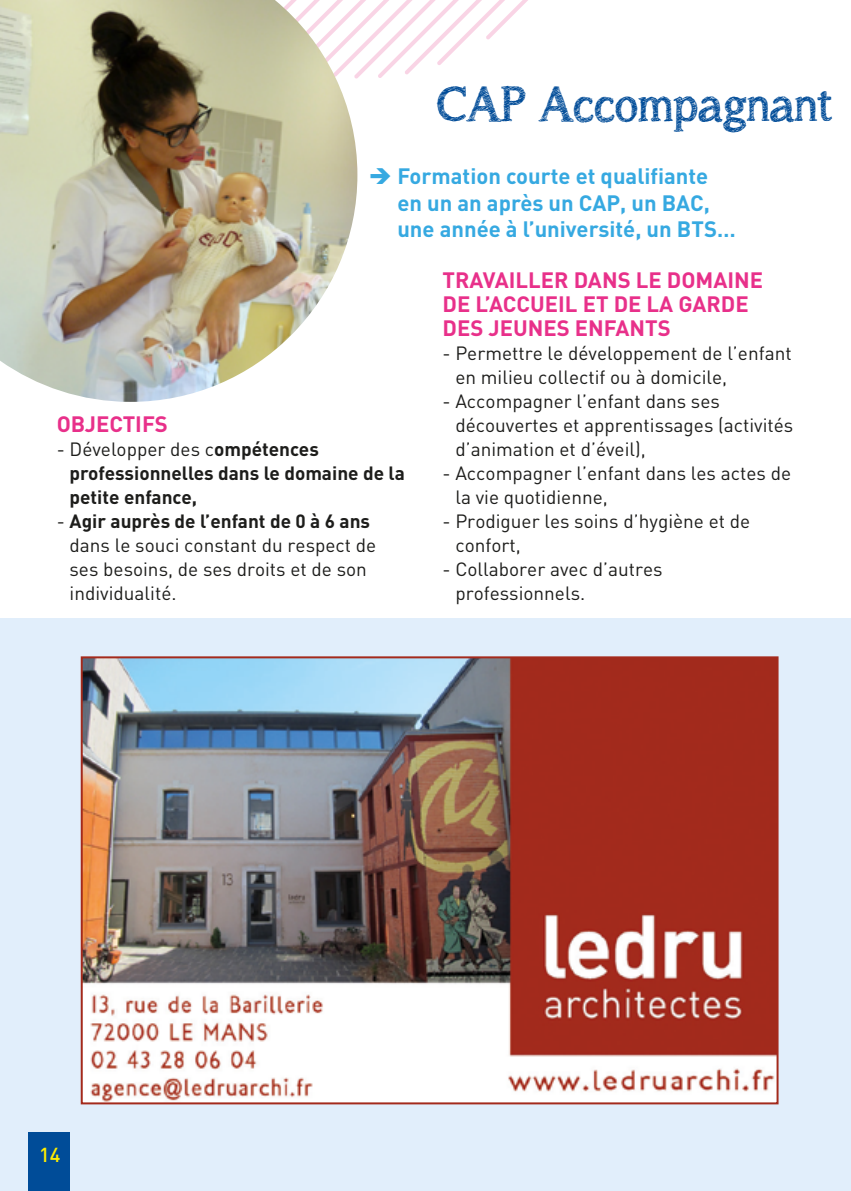
<style>
.page{position:relative;width:851px;height:1191px;background:#fff}
.page>*{position:absolute;margin:0;border:0;box-sizing:border-box;transform-origin:0 0}
.t1{font:48px "asongforjennifer";color:#004c98}
.t2{font:700 22px/26.4px "DIN";color:#36a9e1}
.t3{font:700 22px/24px "DIN";color:#e8308a}
.t4{font:500 20px "DIN";color:#fe0}
.t5{font:19px/24px "DIN";color:#1d1d1b}
.t6{font:700 19px/24px "DIN";color:#1d1d1b}
.s1{font-weight:400}
.s2{font-weight:700}
</style>
<div class="page">
<div style="left:0;top:618px;width:850px;height:573px;background:#e1eefb"></div>
<svg style="left:357px;top:0;width:171px;height:78px"></svg>
<img style="left:84px;top:659px;width:691px;height:442px">
<div style="left:81px;top:656px;width:697px;height:448px;border:2px solid #a42a1c"></div>
<div style="left:28px;top:1132px;width:42px;height:59px;background:#004c98"></div>
<img style="left:0;top:0;width:357px;height:402px">
<h1 class="t1" style="left:437px;top:76px;width:396px">CAP Accompagnant</h1>
<p class="t2" style="left:397px;top:162px;width:340px;text-indent:-29px">➔ Formation courte et qualifiante en un an après un CAP, un BAC, une année à l’université, un BTS…</p>
<p class="t3" style="left:57px;top:411px;width:113px">OBJECTIFS</p>
<p class="t6" style="left:70px;top:436px;width:337px;text-indent:-13px"><span class="s1">- Développer des c</span>ompétences professionnelles dans le domaine de la petite enfance,</p>
<p class="t5" style="left:70px;top:509px;width:308px;text-indent:-13px">- <span class="s2">Agir auprès de l’enfant de 0 à 6 ans </span>dans le souci constant du respect de ses besoins, de ses droits et de son individualité.</p>
<p class="t3" style="left:442px;top:267px;width:322px">TRAVAILLER DANS LE DOMAINE<br>DE L’ACCUEIL ET DE LA GARDE<br>DES JEUNES ENFANTS</p>
<p class="t5" style="left:455px;top:341px;width:338px;text-indent:-13px">- Permettre le développement de l’enfant en milieu collectif ou à domicile,</p>
<p class="t5" style="left:455px;top:389px;width:339px;text-indent:-13px">- Accompagner l’enfant dans ses découvertes et apprentissages (activités d’animation et d’éveil),</p>
<p class="t5" style="left:455px;top:461px;width:337px;text-indent:-13px">- Accompagner l’enfant dans les actes de la vie quotidienne,</p>
<p class="t5" style="left:455px;top:509px;width:296px;text-indent:-13px">- Prodiguer les soins d’hygiène et de confort,</p>
<p class="t5" style="left:455px;top:557px;width:209px;text-indent:-13px">- Collaborer avec d’autres professionnels.</p>
<p class="t4" style="left:39px;top:1142px;width:23px">14</p>
</div>
